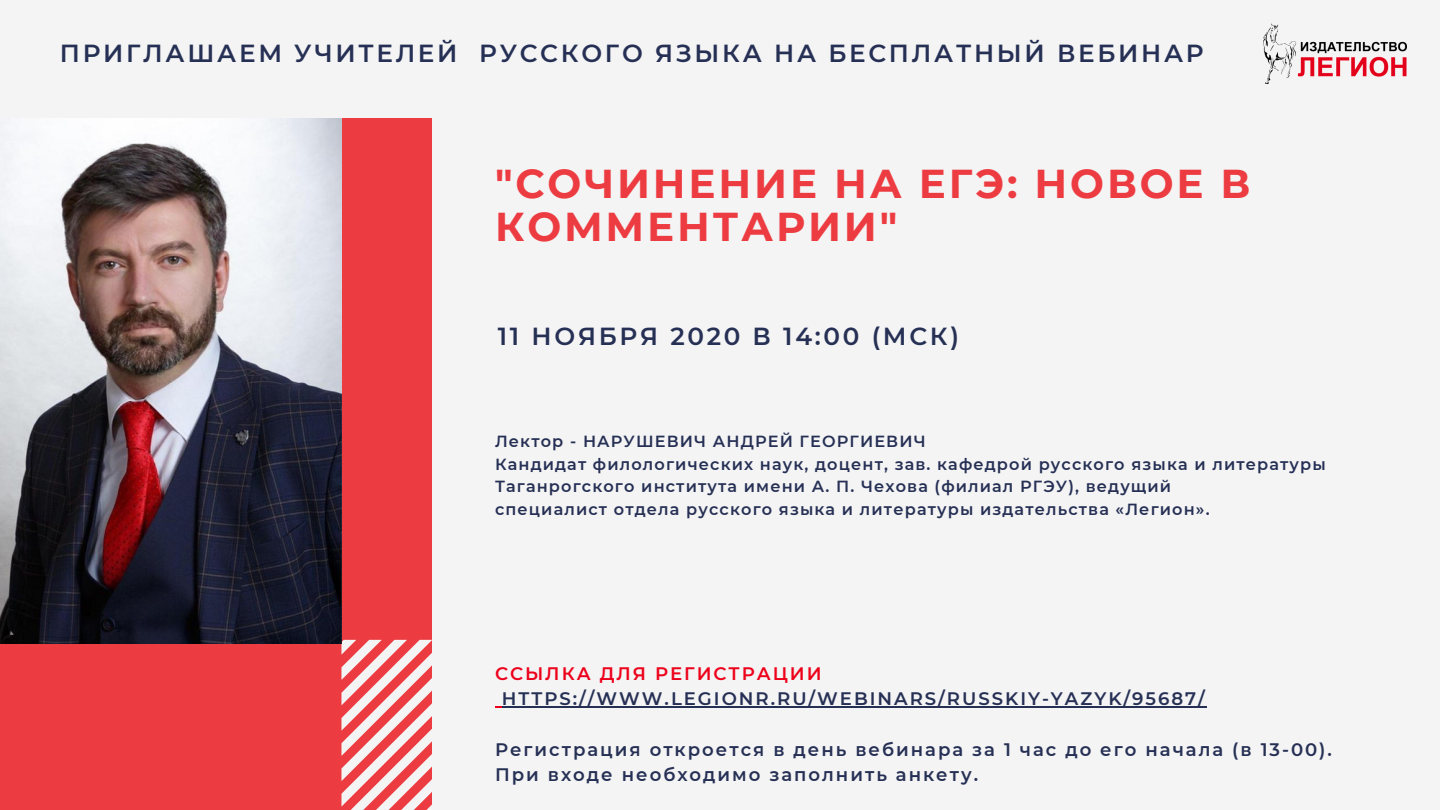
<style>
.page{position:relative;width:1440px;height:810px;background:#f4f4f4}
.page>*{position:absolute;margin:0;border:0;box-sizing:border-box;transform-origin:0 0}
.t1{font:700 40.2px/43.1px "Montserrat";letter-spacing:.07em;color:#ed3c41}
.t2{font:600 24.7px "Montserrat";letter-spacing:.11em;color:#263055}
.t3{font:600 18.1px/25.3px "Montserrat";letter-spacing:.11em;color:#263055}
.t4{font:600 18.1px "Montserrat";letter-spacing:.11em;color:#ed001a}
.t5{font:600 16.1px/22.5px "Montserrat";letter-spacing:.07em;color:#263055}
</style>
<div class="page">
<div style="left:0;top:118px;width:432px;height:692px;background:#ed3c41"></div>
<svg style="left:341px;top:640px;width:91px;height:170px"></svg>
<img style="left:1264px;top:23px;width:142px;height:61px">
<img style="left:0;top:118px;width:342px;height:525px">
<svg style="left:495px;top:706px;width:7px;height:2px"></svg>
<hr style="left:502px;top:706px;width:705px;height:2px;background:#263055">
<h2 class="t2" style="left:60px;top:38px;width:1145px">ПРИГЛАШАЕМ УЧИТЕЛЕЙ РУССКОГО ЯЗЫКА НА БЕСПЛАТНЫЙ ВЕБИНАР</h2>
<h1 class="t1" style="left:495px;top:162px;width:757px">"СОЧИНЕНИЕ НА ЕГЭ: НОВОЕ В<br>КОММЕНТАРИИ"</h1>
<h2 class="t2" style="left:498px;top:322px;width:463px">11 НОЯБРЯ 2020 В 14:00 (МСК)</h2>
<p class="t5" style="left:495px;top:430px;width:832px">Лектор - НАРУШЕВИЧ АНДРЕЙ ГЕОРГИЕВИЧ<br>Кандидат филологических наук, доцент, зав. кафедрой русского языка и литературы Таганрогского института имени А. П. Чехова (филиал РГЭУ), ведущий<br>специалист отдела русского языка и литературы издательства «Легион».</p>
<p class="t4" style="left:495px;top:662px;width:328px">ССЫЛКА ДЛЯ РЕГИСТРАЦИИ</p>
<p class="t3" style="left:502px;top:686px;width:704px">HTTPS://WWW.LEGIONR.RU/WEBINARS/RUSSKIY-YAZYK/95687/</p>
<p class="t3" style="left:495px;top:737px;width:838px">Регистрация откроется в день вебинара за 1 час до его начала (в 13-00).<br>При входе необходимо заполнить анкету.</p>
</div>
